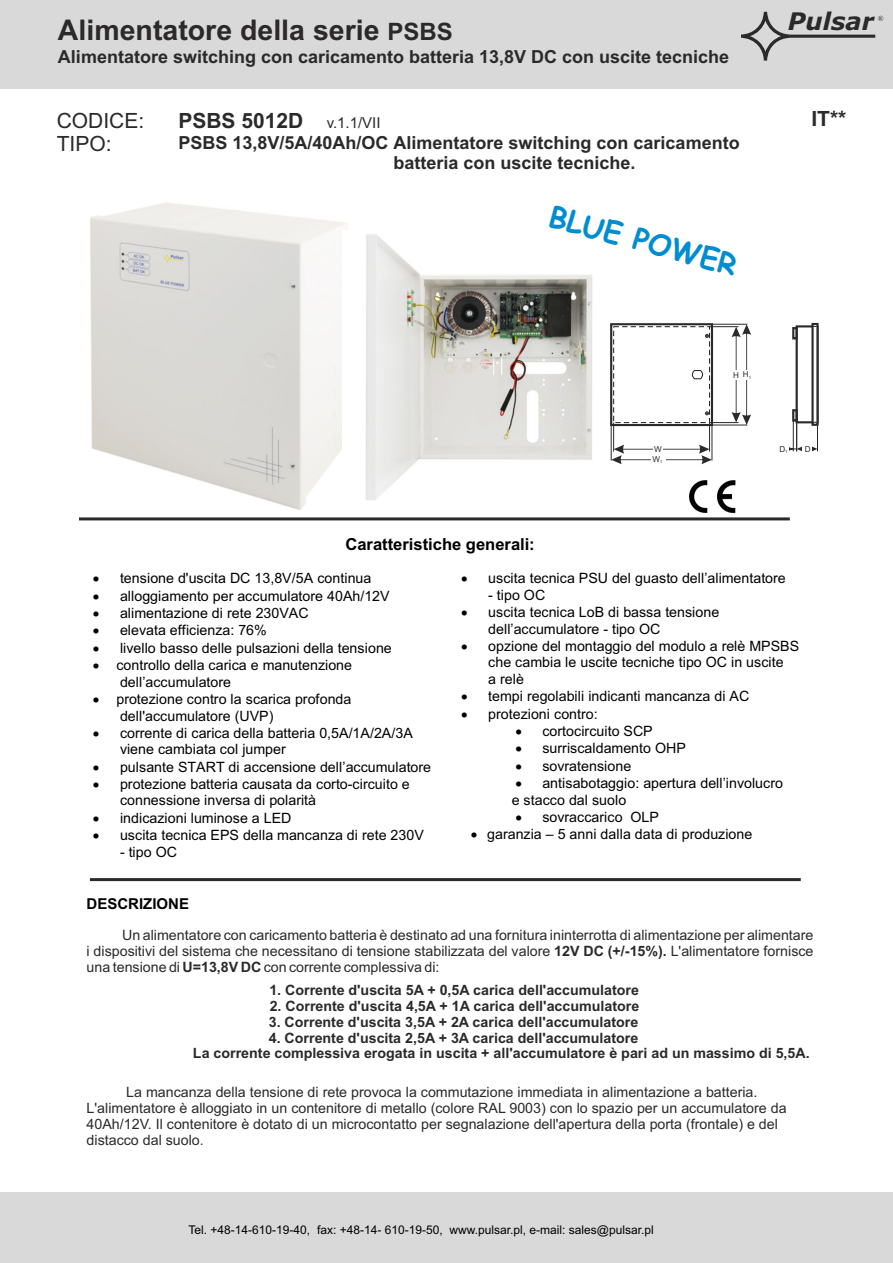
<style>
.page{position:relative;width:893px;height:1263px;background:#fff}
.page>*{position:absolute;margin:0;border:0;box-sizing:border-box;transform-origin:0 0}
.t1{font:700 29.25px "Comic Sans MS";color:#008cd1}
.t2{font:700 28.5px "Arial";color:#2b2929}
.t3{font:italic 700 24.3px "Verdana";color:#2b2929}
.t4{font:700 21px "Arial";color:#2b2929}
.t5{font:21px/23.4px "Arial";color:#2b2929}
.t6{font:700 18px "Arial";color:#2b2929}
.t7{font:700 16.65px "Arial";color:#000}
.t8{font:700 15px "Arial";color:#000}
.t9{font:14.25px/16.4px "Arial";color:#000}
.t10{font:14.25px/15.9px "Arial";color:#2b2929;text-align:justify}
.t11{font:700 14.25px/15.9px "Arial";color:#2b2929}
.t12{font:12px "Arial";color:#000}
.t13{font:8.1px "Arial";color:#2b2929}
.t14{font:7.8px "Times New Roman";color:#2b2929}
.s1{font-size:24px}
.s2{font-weight:400;font-size:15px}
.s3{font-weight:700}
.s4{color:#424242}
</style>
<div class="page">
<img style="left:79px;top:202px;width:317px;height:319px">
<img style="left:343px;top:230px;width:268px;height:273px">
<hr style="left:79px;top:517px;width:711px;height:3px;background:#2b2929">
<hr style="left:90px;top:878px;width:711px;height:3px;background:#2b2929">
<div style="left:0;top:0;width:893px;height:89px;background:#d9d9d9"></div>
<div style="left:0;top:1192px;width:893px;height:71px;background:#d9d9d9"></div>
<svg style="left:741px;top:12px;width:49px;height:49px"></svg>
<hr style="left:790px;top:35px;width:85px;height:3px;background:#2b2929">
<img style="left:689px;top:480px;width:47px;height:33px">
<div style="left:796px;top:325px;width:22px;height:98px;border:2px solid #2b2929"></div>
<hr style="left:796px;top:326px;width:1px;height:125px;background:#2b2929">
<hr style="left:817px;top:326px;width:1px;height:125px;background:#2b2929">
<div style="left:792px;top:409px;width:6px;height:13px;border:2px solid #2b2929"></div>
<div style="left:792px;top:327px;width:6px;height:12px;border:2px solid #2b2929"></div>
<hr style="left:793px;top:410px;width:1px;height:41px;background:#2b2929">
<hr style="left:796px;top:410px;width:1px;height:41px;background:#2b2929">
<svg style="left:789px;top:444px;width:28px;height:8px"></svg>
<svg style="left:810px;top:322px;width:9px;height:104px"></svg>
<svg style="left:611px;top:324px;width:140px;height:140px"></svg>
<h2 class="t2" style="left:58px;top:19px;width:396px">Alimentatore della serie <span class="s1">PSBS</span></h2>
<p class="t6" style="left:58px;top:49px;width:673px">Alimentatore switching con caricamento batteria 13,8V DC con uscite tecniche</p>
<h3 class="t3" style="left:788px;top:11px;width:88px">Pulsar</h3>
<p class="t14" style="left:878px;top:15px;width:7px">®</p>
<h3 class="t5" style="left:57px;top:111px;width:89px">CODICE:<br>TIPO:</h3>
<h3 class="t4" style="left:811px;top:111px;width:37px">IT**</h3>
<h3 class="t4" style="left:178px;top:113px;width:204px">PSBS 5012D <span class="s2">v.1.1/VII</span></h3>
<p class="t6" style="left:284px;top:136px;width:50px">5 40</p>
<p class="t6" style="left:178px;top:136px;width:563px">PSBS 13,8V/ A/ Ah/OC Alimentatore switching con caricamento</p>
<p class="t6" style="left:393px;top:156px;width:244px">batteria con uscite tecniche.</p>
<h1 class="t1" style="left:553px;top:203px;width:194px;rotate:15deg">BLUE POWER</h1>
<p class="t13" style="left:654px;top:446px;width:9px">W</p>
<p class="t13" style="left:652px;top:456px;width:11px">W<sub>1</sub></p>
<p class="t13" style="left:743px;top:371px;width:10px">H<sub>1</sub></p>
<p class="t13" style="left:733px;top:372px;width:7px">H</p>
<p class="t13" style="left:779px;top:446px;width:10px">D<sub>1</sub></p>
<p class="t13" style="left:805px;top:446px;width:7px">D</p>
<p class="t7" style="left:345px;top:538px;width:191px">Caratteristiche generali:</p>
<p class="t9" style="left:93px;top:571px;width:280px">• tensione d'uscita DC 13,8V/5A continua</p>
<p class="t9" style="left:93px;top:589px;width:298px">• alloggiamento per accumulatore 40Ah/12V</p>
<p class="t9" style="left:93px;top:606px;width:217px">• alimentazione di rete 230VAC</p>
<p class="t9" style="left:93px;top:624px;width:175px">• elevata efficienza: 76%</p>
<p class="t9" style="left:93px;top:641px;width:300px">• livello basso delle pulsazioni della tensione</p>
<p class="t9" style="left:120px;top:658px;width:234px;text-indent:-27px">• controllo della carica e manutenzione dell’accumulatore</p>
<p class="t9" style="left:120px;top:692px;width:233px;text-indent:-27px">• protezione contro la scarica profonda dell'accumulatore (UVP)</p>
<p class="t9" style="left:120px;top:726px;width:295px;text-indent:-27px">• corrente di carica della batteria 0,5A/1A/2A/3A viene cambiata col jumper</p>
<p class="t9" style="left:93px;top:760px;width:340px">• pulsante START di accensione dell’accumulatore</p>
<p class="t9" style="left:120px;top:777px;width:291px;text-indent:-27px">• protezione batteria causata da corto-circuito e connessione inversa di polarità</p>
<p class="t9" style="left:93px;top:811px;width:200px">• indicazioni luminose a LED</p>
<p class="t9" style="left:93px;top:828px;width:332px">• uscita tecnica EPS della mancanza di rete 230V</p>
<p class="t9" style="left:120px;top:845px;width:59px">- tipo OC</p>
<p class="t9" style="left:461px;top:571px;width:326px">• uscita tecnica PSU del guasto dell’alimentatore</p>
<p class="t9" style="left:488px;top:588px;width:59px">- tipo OC</p>
<p class="t9" style="left:488px;top:605px;width:233px;text-indent:-27px">• uscita tecnica LoB di bassa tensione dell’accumulatore - tipo OC</p>
<p class="t9" style="left:488px;top:639px;width:312px;text-indent:-27px">• opzione del montaggio del modulo a relè MPSBS che cambia le uscite tecniche tipo OC in uscite<br>a relè</p>
<p class="t9" style="left:461px;top:689px;width:290px">• tempi regolabili indicanti mancanza di AC</p>
<p class="t9" style="left:461px;top:707px;width:138px">• protezioni contro:</p>
<p class="t9" style="left:515px;top:724px;width:139px">• cortocircuito SCP</p>
<p class="t9" style="left:515px;top:741px;width:172px">• surriscaldamento OHP</p>
<p class="t9" style="left:515px;top:759px;width:117px">• sovratensione</p>
<p class="t9" style="left:512px;top:776px;width:273px">• antisabotaggio: apertura dell’involucro e stacco dal suolo</p>
<p class="t9" style="left:515px;top:810px;width:145px">• sovraccarico OLP</p>
<p class="t9" style="left:471px;top:827px;width:283px">• garanzia – 5 anni dalla data di produzione</p>
<p class="t8" style="left:87px;top:898px;width:104px">DESCRIZIONE</p>
<p class="t10" style="left:87px;top:928px;width:728px;text-indent:35px">Un alimentatore con caricamento batteria è destinato ad una fornitura ininterrotta di alimentazione per alimentare i dispositivi del sistema che necessitano di tensione stabilizzata del valore <span class="s3">12V DC (+/-15%).</span> L'alimentatore fornisce una tensione di <span class="s3">U=13,8V DC</span> con corrente complessiva di:</p>
<p class="t11" style="left:269px;top:983px;width:371px">1. Corrente d'uscita 5A + 0,5A carica dell'accumulatore</p>
<p class="t11" style="left:270px;top:999px;width:371px">2. Corrente d'uscita 4,5A + 1A carica dell'accumulatore</p>
<p class="t11" style="left:269px;top:1015px;width:371px">3. Corrente d'uscita 3,5A + 2A carica dell'accumulatore</p>
<p class="t11" style="left:193px;top:1031px;width:618px;text-indent:76px">4. Corrente d'uscita 2,5A + 3A carica dell'accumulatore<br>La corrente complessiva erogata in uscita + all'accumulatore è pari ad un massimo di 5,5A.</p>
<p class="t10" style="left:87px;top:1086px;width:702px;text-align:left;text-indent:40px">La mancanza della tensione di rete provoca la commutazione immediata in alimentazione a batteria.<br>L'alimentatore è alloggiato in un contenitore di metallo (colore RAL 9003) con lo spazio per un accumulatore da 40Ah/12V. Il contenitore è dotato di un microcontatto per segnalazione dell'apertura della porta (frontale) e del distacco dal suolo<span class="s4">.</span></p>
<p class="t12" style="left:189px;top:1225px;width:467px">Tel. +48-14-610-19-40, fax: +48-14- 610-19-50, www.pulsar.pl, e-mail: sales@pulsar.pl</p>
</div>
